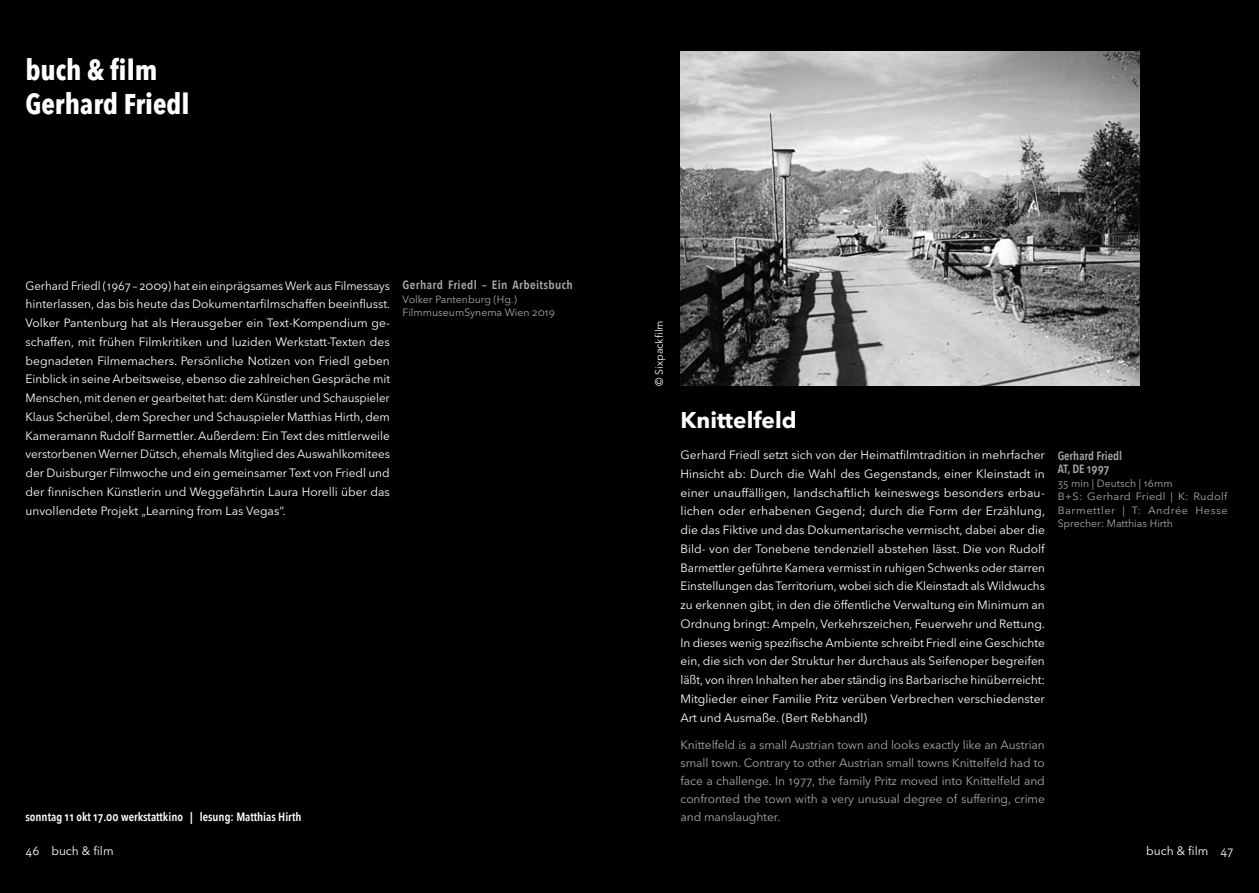
<style>
.page{position:relative;width:1259px;height:893px;background:#fff}
.page>*{position:absolute;margin:0;border:0;box-sizing:border-box;transform-origin:0 0}
.t1{font:700 28.5px/34.2px "Avenir Next Condensed";color:#fff}
.t2{font:700 22.5px "Avenir Next LT Pro";color:#fff}
.t3{font:12px/18.8px "Avenir Next LT Pro";color:#fff;text-align:justify}
.t4{font:12px/18px "Avenir Next LT Pro";letter-spacing:-.01em;color:#a8a8a7;text-align:justify}
.t5{font:600 12px "Avenir Next Condensed";color:#fff}
.t6{font:600 12px "Avenir Next Condensed";letter-spacing:.025em;color:#a8a8a7;scale:1.05 1}
.t7{font:600 12px/13.5px "Avenir Next Condensed";color:#a8a8a7}
.t8{font:10.5px/13.5px "Avenir Next LT Pro";color:#a8a8a7}
.t9{font:10.5px "Avenir Next LT Pro";color:#fff}
</style>
<div class="page">
<div style="left:0;top:0;width:629px;height:893px;background:#000"></div>
<div style="left:629px;top:0;width:630px;height:893px;background:#000"></div>
<img style="left:680px;top:51px;width:459px;height:335px">
<h1 class="t1" style="left:26px;top:52px;width:166px">buch &amp; film<br>Gerhard Friedl</h1>
<p class="t3" style="left:26px;top:276px;width:366px">Gerhard Friedl (1967 – 2009) hat ein einprägsames Werk aus Filmessays hinterlassen, das bis heute das Dokumentarfilmschaffen beeinflusst.<br>Volker Pantenburg hat als Herausgeber ein Text-Kompendium ge&shy;schaffen, mit frühen Filmkritiken und luziden Werkstatt-Texten des begnadeten Filmemachers. Persönliche Notizen von Friedl geben Einblick in seine Arbeitsweise, ebenso die zahlreichen Gespräche mit Menschen, mit denen er gearbeitet hat: dem Künstler und Schauspieler Klaus Scherübel, dem Sprecher und Schauspieler Matthias Hirth, dem Kameramann Rudolf Barmettler. Außerdem: Ein Text des mittlerweile verstorbenen Werner Dütsch, ehemals Mitglied des Auswahlkomitees der Duisburger Filmwoche und ein gemeinsamer Text von Friedl und der finnischen Künstlerin und Weggefährtin Laura Horelli über das unvollendete Projekt „Learning from Las Vegas“.</p>
<p class="t6" style="left:403px;top:275px;width:164px">Gerhard Friedl – Ein Arbeitsbuch</p>
<p class="t8" style="left:403px;top:292px;width:154px">Volker Pantenburg (Hg.)<br>FilmmuseumSynema Wien 2019</p>
<p class="t5" style="left:26px;top:806px;width:277px">sonntag 11 okt 17.00 werkstattkino | lesung: Matthias Hirth</p>
<p class="t9" style="left:653px;top:386px;width:67px;rotate:-90deg">© Sixpackfilm</p>
<h2 class="t2" style="left:680px;top:407px;width:117px">Knittelfeld</h2>
<p class="t3" style="left:680px;top:446px;width:366px">Gerhard Friedl setzt sich von der Heimatfilmtradition in mehrfacher Hinsicht ab: Durch die Wahl des Gegenstands, einer Kleinstadt in einer unauffälligen, landschaftlich keineswegs besonders erbau&shy;lichen oder erhabenen Gegend; durch die Form der Erzählung, die das Fiktive und das Dokumentarische vermischt, dabei aber die Bild- von der Tonebene tendenziell abstehen lässt. Die von Rudolf Barmettler geführte Kamera vermisst in ruhigen Schwenks oder starren Einstellungen das Territorium, wobei sich die Kleinstadt als Wildwuchs zu erkennen gibt, in den die öffentliche Verwaltung ein Minimum an Ordnung bringt: Ampeln, Verkehrszeichen, Feuerwehr und Rettung.<br>In dieses wenig spezifische Ambiente schreibt Friedl eine Geschichte ein, die sich von der Struktur her durchaus als Seifenoper begreifen läßt, von ihren Inhalten her aber ständig ins Barbarische hinüberreicht:<br>Mitglieder einer Familie Pritz verüben Verbrechen verschiedenster Art und Ausmaße. (Bert Rebhandl)</p>
<p class="t4" style="left:680px;top:735px;width:366px">Knittelfeld is a small Austrian town and looks exactly like an Austrian small town. Contrary to other Austrian small towns Knittelfeld had to face a challenge. In 1977, the family Pritz moved into Knittelfeld and confronted the town with a very unusual degree of suffering, crime and manslaughter.</p>
<p class="t7" style="left:1057px;top:449px;width:66px">Gerhard Friedl<br>AT, DE 1997</p>
<p class="t8" style="left:1057px;top:476px;width:172px">35 min | Deutsch | 16mm<br>B+S: Gerhard Friedl | K: Rudolf<br>Barmettler | T: Andrée Hesse<br>Sprecher: Matthias Hirth</p>
<p class="t3" style="left:26px;top:841px;width:90px">46 buch &amp; film</p>
<p class="t3" style="left:1146px;top:841px;width:89px">buch &amp; film 47</p>
</div>
